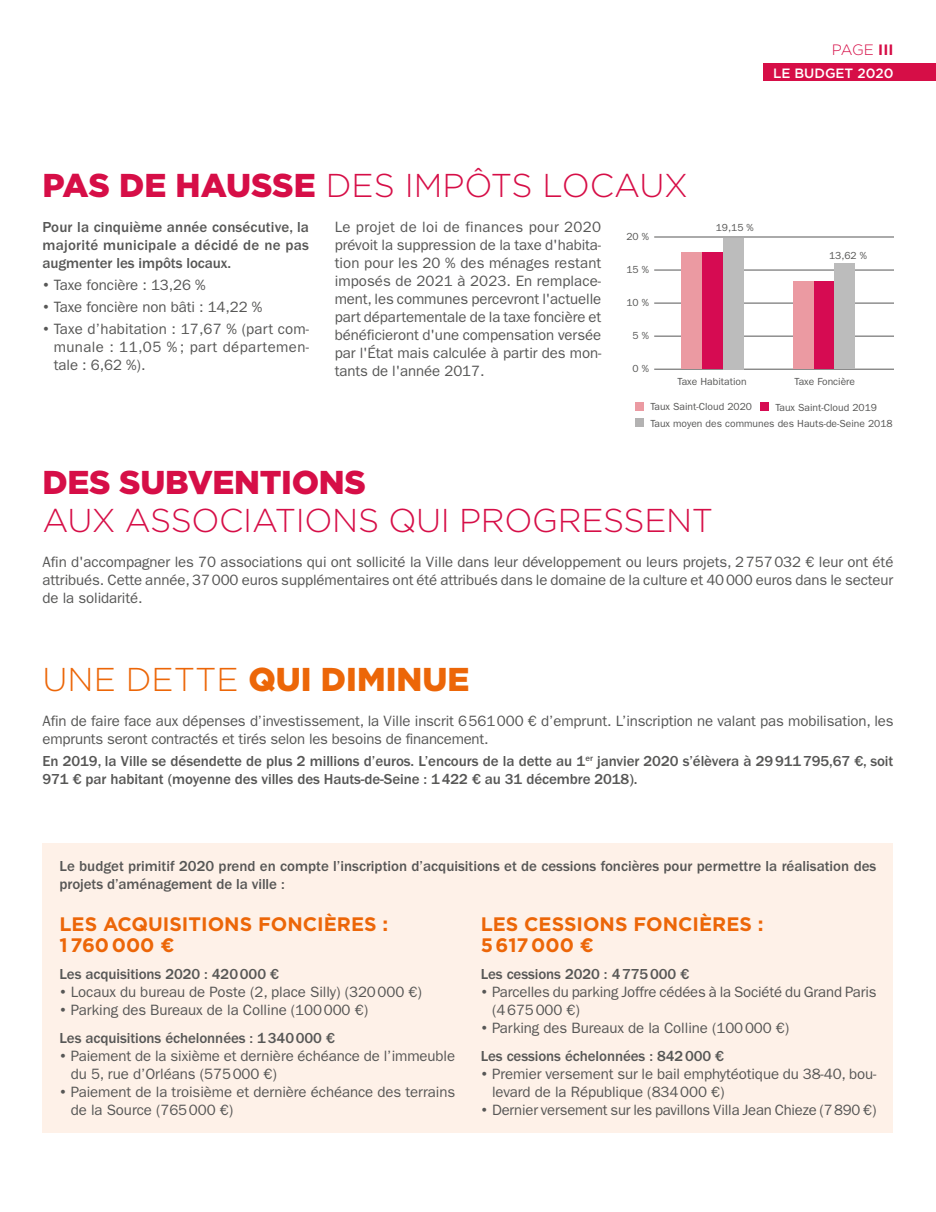
<style>
.page{position:relative;width:936px;height:1212px;background:#fff}
.page>*{position:absolute;margin:0;border:0;box-sizing:border-box;transform-origin:0 0}
.t1{font:300 33px "Gotham";letter-spacing:-.01em;color:#d60e47}
.t2{font:900 33px "Gotham";color:#ec6608}
.t3{font:900 33px "Gotham";letter-spacing:-.01em;color:#d60e47}
.t4{font:700 19.5px/21px "Gotham";color:#ec6608}
.t5{font:15px/18px "ITC Franklin Gothic Std";letter-spacing:-.005em;color:#575756}
.t6{font:500 15px/18px "ITC Franklin Gothic Std";letter-spacing:-.005em;color:#575756}
.t7{font:300 15px "Gotham";color:#d60e47}
.t8{font:500 13.5px "Gotham";color:#fff}
.t9{font:10.35px/16.4px "ITC Franklin Gothic Std";color:#575756}
.s1{font-weight:700}
.s2{font-weight:900}
.s3{font-family:"Gotham"}
.s4{font-weight:300}
.s5{font-weight:500}
</style>
<div class="page">
<div style="left:43px;top:844px;width:850px;height:289px;background:#fef1e8"></div>
<hr style="left:654px;top:369px;width:239px;height:1px;background:#575756">
<hr style="left:654px;top:336px;width:239px;height:1px;background:#575756">
<hr style="left:654px;top:303px;width:239px;height:1px;background:#575756">
<hr style="left:654px;top:270px;width:239px;height:1px;background:#575756">
<hr style="left:654px;top:237px;width:239px;height:1px;background:#575756">
<div style="left:635px;top:402px;width:8px;height:8px;background:#eb9aa2"></div>
<div style="left:760px;top:402px;width:8px;height:9px;background:#d60b52"></div>
<div style="left:635px;top:419px;width:8px;height:8px;background:#b3b2b2"></div>
<div style="left:722px;top:238px;width:21px;height:131px;background:#bcbcbc"></div>
<div style="left:834px;top:264px;width:21px;height:105px;background:#bcbcbc"></div>
<div style="left:701px;top:252px;width:21px;height:117px;background:#d60b52"></div>
<div style="left:813px;top:282px;width:21px;height:87px;background:#d60b52"></div>
<div style="left:681px;top:252px;width:20px;height:117px;background:#eb9aa2"></div>
<div style="left:792px;top:282px;width:21px;height:87px;background:#eb9aa2"></div>
<div style="left:763px;top:64px;width:172px;height:17px;background:#d60e47"></div>
<p class="t7" style="left:831px;top:40px;width:63px">PAGE <span class="s1">III</span></p>
<p class="t8" style="left:773px;top:64px;width:122px">LE BUDGET 2020</p>
<h1 class="t1" style="left:43px;top:164px;width:647px"><span class="s2">PAS DE HAUSSE</span> DES IMPÔTS LOCAUX</h1>
<p class="t6" style="left:43px;top:218px;width:268px;text-align:justify">Pour la cinquième année consécutive, la majorité municipale a décidé de ne pas augmenter les impôts locaux.</p>
<p class="t5" style="left:43px;top:276px;width:165px"><span class="s3">•</span> Taxe foncière : 13,26 %</p>
<p class="t5" style="left:43px;top:298px;width:221px"><span class="s3">•</span> Taxe foncière non bâti : 14,22 %</p>
<p class="t5" style="left:54px;top:320px;width:257px;text-align:justify;text-indent:-11px"><span class="s3">•</span> Taxe d’habitation : 17,67 % (part com&shy;munale : 11,05 % ; part départemen&shy;tale : 6,62 %).</p>
<p class="t5" style="left:334px;top:217px;width:268px;text-align:justify">Le projet de loi de finances pour 2020 prévoit la suppression de la taxe d'habita&shy;tion pour les 20 % des ménages restant imposés de 2021 à 2023. En remplace&shy;ment, les communes percevront l'actuelle part départementale de la taxe foncière et bénéficieront d'une compensation versée par l'État mais calculée à partir des mon&shy;tants de l'année 2017.</p>
<p class="t9" style="left:626px;top:228px;width:24px">20 %</p>
<p class="t9" style="left:626px;top:261px;width:24px">15 %</p>
<p class="t9" style="left:626px;top:294px;width:24px">10 %</p>
<p class="t9" style="left:632px;top:327px;width:18px">5 %</p>
<p class="t9" style="left:632px;top:360px;width:18px">0 %</p>
<p class="t9" style="left:715px;top:219px;width:40px">19,15 %</p>
<p class="t9" style="left:829px;top:247px;width:40px">13,62 %</p>
<p class="t9" style="left:677px;top:374px;width:70px">Taxe Habitation</p>
<p class="t9" style="left:794px;top:374px;width:62px">Taxe Foncière</p>
<p class="t9" style="left:650px;top:399px;width:103px">Taux Saint-Cloud 2020</p>
<p class="t9" style="left:650px;top:399px;width:244px;text-indent:125px">Taux Saint-Cloud 2019<br>Taux moyen des communes des Hauts-de-Seine 2018</p>
<h1 class="t3" style="left:43px;top:460px;width:325px">DES SUBVENTIONS</h1>
<h1 class="t1" style="left:43px;top:499px;width:672px">AUX ASSOCIATIONS QUI PROGRESSENT</h1>
<p class="t5" style="left:43px;top:553px;width:852px;text-align:justify">Afin d'accompagner les 70 associations qui ont sollicité la Ville dans leur développement ou leurs projets, 2757032 € leur ont été attribués. Cette année, 37000 euros supplémentaires ont été attribués dans le domaine de la culture et 40000 euros dans le secteur de la solidarité.</p>
<h1 class="t2" style="left:43px;top:657px;width:428px"><span class="s4">UNE DETTE</span> QUI DIMINUE</h1>
<p class="t5" style="left:43px;top:712px;width:852px">Afin de faire face aux dépenses d’investissement, la Ville inscrit 6561000 € d’emprunt. L’inscription ne valant pas mobilisation, les emprunts seront contractés et tirés selon les besoins de financement.</p>
<p class="t6" style="left:43px;top:752px;width:852px">En 2019, la Ville se désendette de plus 2 millions d’euros. L’encours de la dette au 1<sup>er</sup> janvier 2020 s’élèvera à 29911795,67 €, soit<br>971 € par habitant (moyenne des villes des Hauts-de-Seine : 1422 € au 31 décembre 2018).</p>
<p class="t6" style="left:60px;top:857px;width:818px">Le budget primitif 2020 prend en compte l’inscription d’acquisitions et de cessions foncières pour permettre la réalisation des projets d’aménagement de la ville :</p>
<h2 class="t4" style="left:60px;top:914px;width:330px">LES ACQUISITIONS FONCIÈRES :<br>1 760 000 €</h2>
<p class="t6" style="left:60px;top:965px;width:221px">Les acquisitions 2020 : 420000 €</p>
<p class="t5" style="left:60px;top:983px;width:364px"><span class="s3">•</span> Locaux du bureau de Poste (2, place Silly) (320000 €)</p>
<p class="t5" style="left:60px;top:995px;width:310px;line-height:28.7px"><span class="s3">•</span> Parking des Bureaux de la Colline (100000 €)<br><span class="s5">Les acquisitions échelonnées : 1340000 €</span></p>
<p class="t5" style="left:71px;top:1047px;width:386px;text-indent:-11px"><span class="s3">•</span> Paiement de la sixième et dernière échéance de l’immeuble du 5, rue d’Orléans (575000 €)</p>
<p class="t5" style="left:71px;top:1083px;width:386px;text-indent:-11px"><span class="s3">•</span> Paiement de la troisième et dernière échéance des terrains de la Source (765000 €)</p>
<h2 class="t4" style="left:480px;top:914px;width:284px">LES CESSIONS FONCIÈRES :<br>5 617 000 €</h2>
<p class="t6" style="left:480px;top:965px;width:210px">Les cessions 2020 : 4775000 €</p>
<p class="t5" style="left:492px;top:983px;width:386px;text-indent:-11px"><span class="s3">•</span> Parcelles du parking Joffre cédées à la Société du Grand Paris (4675000 €)</p>
<p class="t5" style="left:480px;top:1013px;width:310px;line-height:28.7px"><span class="s3">•</span> Parking des Bureaux de la Colline (100000 €)<br><span class="s5">Les cessions échelonnées : 842000 €</span></p>
<p class="t5" style="left:492px;top:1065px;width:386px;text-indent:-11px"><span class="s3">•</span> Premier versement sur le bail emphytéotique du 38-40, bou&shy;levard de la République (834000 €)</p>
<p class="t5" style="left:480px;top:1101px;width:397px"><span class="s3">•</span> Dernier versement sur les pavillons Villa Jean Chieze (7890 €)</p>
</div>
